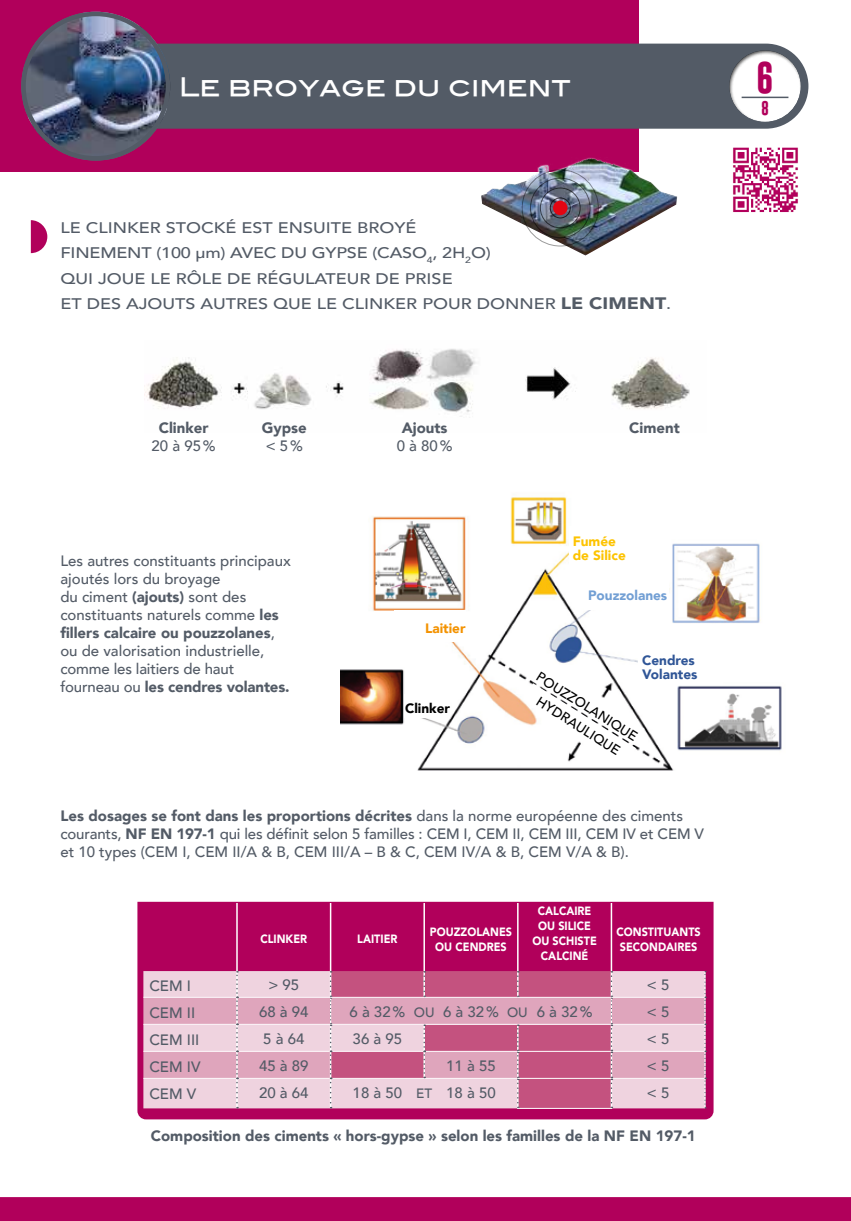
<style>
.page{position:relative;width:851px;height:1221px;background:#fff}
.page>*{position:absolute;margin:0;border:0;box-sizing:border-box;transform-origin:0 0}
.t1{font:700 32.1px "Gobold";color:#b1005b}
.t2{font:25.5px "Blair Md ITCTT Medium";color:#fff}
.t3{font:500 15.3px/25.5px "Avenir";color:#535b66;scale:1.18 1}
.t4{font:500 15px/18px "Avenir";color:#535b66}
.t5{font:900 15px "Avenir";color:#535b66}
.t6{font:700 14.4px "Gobold";color:#b1005b}
.t7{font:900 13.65px "Avenir";color:#305697}
.t8{font:900 13.65px/13.6px "Avenir";color:#fdc300}
.t9{font:900 13.65px "Avenir";color:#729fd4}
.t10{font:900 13.65px "Avenir";color:#f39200}
.t11{font:900 13.65px "Avenir";color:#000}
.t12{font:500 13.5px "Avenir";color:#000}
.t13{font:500 13.5px "Avenir";color:#535b66}
.t14{font:900 12px/15px "Avenir";color:#fff;text-align:center;scale:.9 1}
.s1{font-weight:900;font-size:16.65px}
.s2{font-weight:900}
</style>
<div class="page">
<div style="left:0;top:0;width:638px;height:171px;background:#b1005b"></div>
<div style="left:157px;top:44px;width:651px;height:85px;background:#535b66"></div>
<img style="left:21px;top:12px;width:149px;height:149px;border-radius:74px">
<div style="left:21px;top:12px;width:149px;height:149px;border:4px solid #535b66;border-radius:50%"></div>
<div style="left:727px;top:50px;width:75px;height:74px;background:#000;opacity:.75"></div>
<hr style="left:741px;top:97px;width:47px;height:1px;background:#535b66">
<svg style="left:31px;top:220px;width:16px;height:33px"></svg>
<div style="left:479px;top:157px;width:199px;height:100px;background:#fff"></div>
<img style="left:481px;top:158px;width:196px;height:97px">
<img style="left:733px;top:147px;width:65px;height:66px">
<div style="left:0;top:1197px;width:850px;height:23px;background:#b1005b"></div>
<div style="left:553px;top:201px;width:14px;height:14px;background:#e30613;border-radius:50%"></div>
<div style="left:522px;top:170px;width:76px;height:76px;border:1px solid #000;border-radius:50%"></div>
<div style="left:530px;top:178px;width:60px;height:60px;border:1px solid #000;border-radius:50%"></div>
<div style="left:540px;top:188px;width:40px;height:40px;border:1px solid #000;border-radius:50%"></div>
<div style="left:550px;top:197px;width:20px;height:21px;border:1px solid #000;border-radius:50%"></div>
<img style="left:144px;top:349px;width:546px;height:68px">
<svg style="left:137px;top:901px;width:576px;height:218px;background:#b61266"></svg>
<svg style="left:143px;top:903px;width:563px;height:205px;background:#d06f9c"></svg>
<hr style="left:517px;top:1051px;width:94px;height:1px;background:#fff">
<hr style="left:517px;top:1078px;width:94px;height:1px;background:#fff">
<hr style="left:517px;top:1108px;width:95px;height:1px;background:#fff">
<img style="left:340px;top:497px;width:442px;height:273px">
<div style="left:568px;top:526px;width:72px;height:40px;background:#fff"></div>
<div style="left:394px;top:610px;width:71px;height:32px;background:#fff"></div>
<div style="left:404px;top:694px;width:46px;height:24px;background:#fff"></div>
<div style="left:584px;top:577px;width:84px;height:32px;background:#fff"></div>
<div style="left:638px;top:645px;width:84px;height:39px;background:#fff"></div>
<svg style="left:523px;top:664px;width:121px;height:100px"></svg>
<h2 class="t2" style="left:179px;top:66px;width:393px">Le broyage du ciment</h2>
<p class="t3" style="left:60px;top:214px;width:519px">LE CLINKER STOCKÉ EST ENSUITE BROYÉ<br>FINEMENT (100 µm) AVEC DU GYPSE (CASO<sub>4</sub>, 2H<sub>2</sub>O)<br>QUI JOUE LE RÔLE DE RÉGULATEUR DE PRISE<br>ET DES AJOUTS AUTRES QUE LE CLINKER POUR DONNER <span class="s1">LE CIMENT</span>.</p>
<p class="t5" style="left:159px;top:415px;width:51px">Clinker</p>
<p class="t4" style="left:151px;top:436px;width:66px">20 à 95%</p>
<p class="t5" style="left:262px;top:415px;width:47px">Gypse</p>
<p class="t4" style="left:266px;top:436px;width:39px">&lt; 5%</p>
<p class="t4" style="left:60px;top:551px;width:232px">Les autres constituants principaux ajoutés lors du broyage<br>du ciment <span class="s2">(ajouts)</span> sont des constituants naturels comme <span class="s2">les fillers calcaire ou pouzzolanes</span>, ou de valorisation industrielle, comme les laitiers de haut fourneau ou <span class="s2">les cendres volantes.</span></p>
<p class="t5" style="left:401px;top:415px;width:47px">Ajouts</p>
<p class="t4" style="left:396px;top:436px;width:57px">0 à 80%</p>
<p class="t10" style="left:425px;top:616px;width:42px">Laitier</p>
<p class="t11" style="left:405px;top:696px;width:47px">Clinker</p>
<p class="t5" style="left:629px;top:415px;width:52px">Ciment</p>
<p class="t8" style="left:572px;top:534px;width:55px">Fumée de Silice</p>
<p class="t9" style="left:588px;top:583px;width:81px">Pouzzolanes</p>
<p class="t7" style="left:642px;top:648px;width:54px">Cendres</p>
<p class="t12" style="left:543px;top:665px;width:118px;rotate:32deg">POUZZOLANIQUE</p>
<p class="t7" style="left:642px;top:662px;width:57px">Volantes</p>
<p class="t12" style="left:544px;top:690px;width:97px;rotate:32deg">HYDRAULIQUE</p>
<p class="t4" style="left:60px;top:806px;width:645px"><span class="s2">Les dosages se font dans les proportions décrites</span> dans la norme européenne des ciments courants, <span class="s2">NF EN 197-1</span> qui les définit selon 5 familles : CEM I, CEM II, CEM III, CEM IV et CEM V et 10 types (CEM I, CEM II/A &amp; B, CEM III/A – B &amp; C, CEM IV/A &amp; B, CEM V/A &amp; B).</p>
<p class="t14" style="left:260px;top:931px;width:53px">CLINKER</p>
<p class="t14" style="left:357px;top:931px;width:46px">LAITIER</p>
<p class="t14" style="left:430px;top:923px;width:93px">POUZZOLANES<br>OU CENDRES</p>
<p class="t14" style="left:532px;top:903px;width:73px">CALCAIRE<br>OU SILICE<br>OU SCHISTE<br>CALCINÉ</p>
<p class="t14" style="left:616px;top:923px;width:95px;text-align:left">CONSTITUANTS<br>SECONDAIRES</p>
<p class="t4" style="left:149px;top:976px;width:43px">CEM I</p>
<p class="t4" style="left:268px;top:974px;width:32px">&gt; 95</p>
<p class="t4" style="left:647px;top:974px;width:24px">&lt; 5</p>
<p class="t4" style="left:149px;top:1003px;width:47px">CEM II</p>
<p class="t4" style="left:259px;top:1001px;width:51px">68 à 94</p>
<p class="t4" style="left:349px;top:1001px;width:57px">6 à 32%</p>
<p class="t4" style="left:443px;top:1001px;width:57px">6 à 32%</p>
<p class="t4" style="left:536px;top:1001px;width:57px">6 à 32%</p>
<p class="t4" style="left:647px;top:1001px;width:24px">&lt; 5</p>
<p class="t4" style="left:149px;top:1030px;width:51px">CEM III</p>
<p class="t4" style="left:263px;top:1028px;width:43px">5 à 64</p>
<p class="t4" style="left:352px;top:1028px;width:51px">36 à 95</p>
<p class="t4" style="left:647px;top:1028px;width:24px">&lt; 5</p>
<p class="t4" style="left:149px;top:1057px;width:53px">CEM IV</p>
<p class="t4" style="left:259px;top:1055px;width:51px">45 à 89</p>
<p class="t4" style="left:446px;top:1055px;width:51px">11 à 55</p>
<p class="t4" style="left:647px;top:1055px;width:24px">&lt; 5</p>
<p class="t4" style="left:149px;top:1084px;width:48px">CEM V</p>
<p class="t4" style="left:259px;top:1082px;width:51px">20 à 64</p>
<p class="t4" style="left:352px;top:1082px;width:51px">18 à 50</p>
<p class="t4" style="left:446px;top:1082px;width:51px">18 à 50</p>
<p class="t4" style="left:647px;top:1082px;width:24px">&lt; 5</p>
<p class="t5" style="left:151px;top:1123px;width:546px">Composition des ciments « hors-gypse » selon les familles de la NF EN 197-1</p>
<p class="t13" style="left:414px;top:1000px;width:22px">OU</p>
<p class="t13" style="left:507px;top:1000px;width:22px">OU</p>
<p class="t13" style="left:416px;top:1081px;width:17px">ET</p>
<h1 class="t1" style="left:756px;top:56px;width:19px">6</h1>
<p class="t6" style="left:761px;top:99px;width:9px">8</p>
</div>
